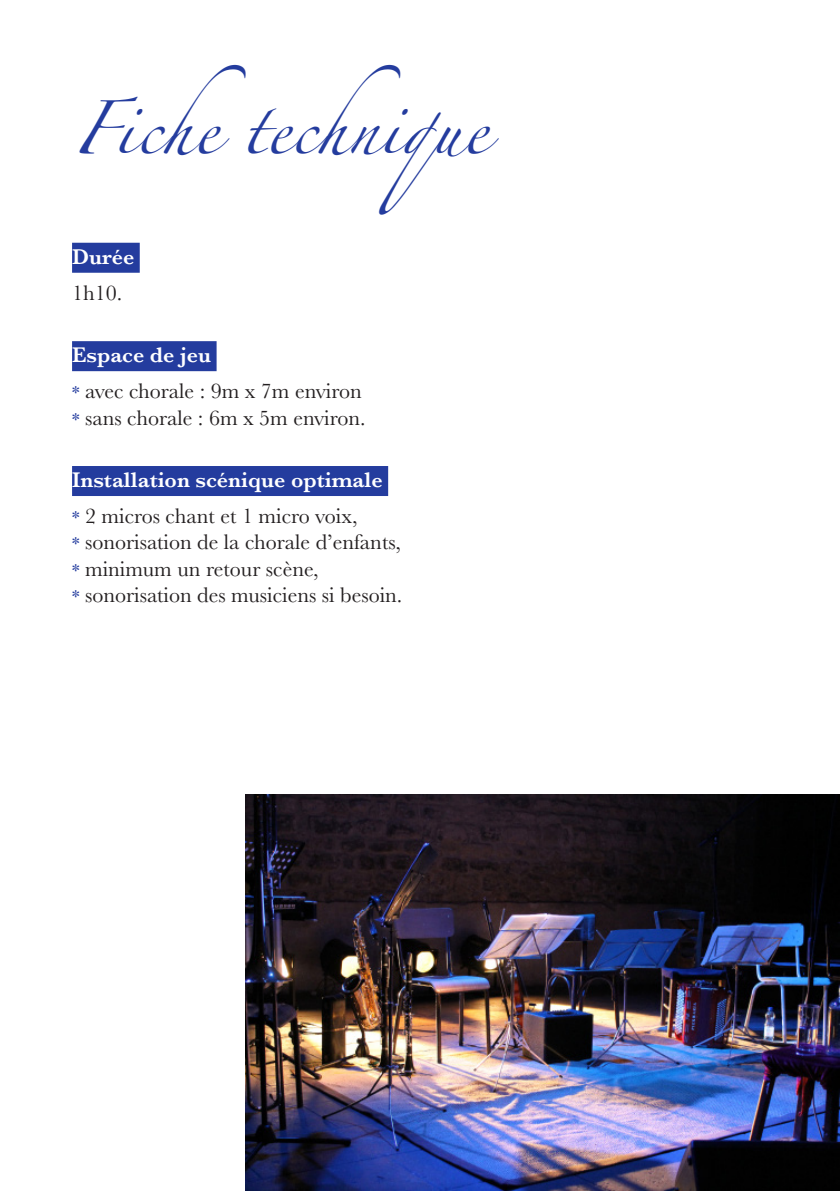
<style>
.page{position:relative;width:840px;height:1191px;background:#fff}
.page>*{position:absolute;margin:0;border:0;box-sizing:border-box;transform-origin:0 0}
.t1{font:48px "Zapfino";color:#243c9e}
.t2{font:22px/26.4px "Baskerville";color:#231f20}
.t3{font:600 22px/36px "Baskerville";color:#fff}
.s1{font-weight:600;color:#fff}
.s2{font-size:18px;color:#243c9e}
.s3{font-weight:400;font-size:18px;color:#243c9e}
.s4{font-weight:400;color:#231f20}
</style>
<div class="page">
<div style="left:72px;top:243px;width:68px;height:30px;background:#243c9e"></div>
<div style="left:72px;top:341px;width:144px;height:30px;background:#243c9e"></div>
<div style="left:72px;top:466px;width:316px;height:30px;background:#243c9e"></div>
<img style="left:245px;top:794px;width:594px;height:397px">
<h1 class="t1" style="left:72px;top:109px;width:417px">Fiche technique</h1>
<p class="t3" style="left:72px;top:239px;width:64px">Durée</p>
<p class="t2" style="left:72px;top:279px;width:52px">1h10.</p>
<p class="t2" style="left:72px;top:337px;width:291px;line-height:36px"><span class="s1">Espace de jeu<br></span><span class="s2">*</span> avec chorale : 9m x 7m environ</p>
<p class="t2" style="left:72px;top:404px;width:295px"><span class="s2">*</span> sans chorale : 6m x 5m environ.</p>
<p class="t3" style="left:72px;top:462px;width:312px">Installation scénique optimale <span class="s3">*</span> <span class="s4">2 micros chant et 1 micro voix,</span></p>
<p class="t2" style="left:72px;top:529px;width:331px"><span class="s2">*</span> sonorisation de la chorale d’enfants, <span class="s2">*</span> minimum un retour scène,<br><span class="s2">*</span> sonorisation des musiciens si besoin.</p>
</div>
